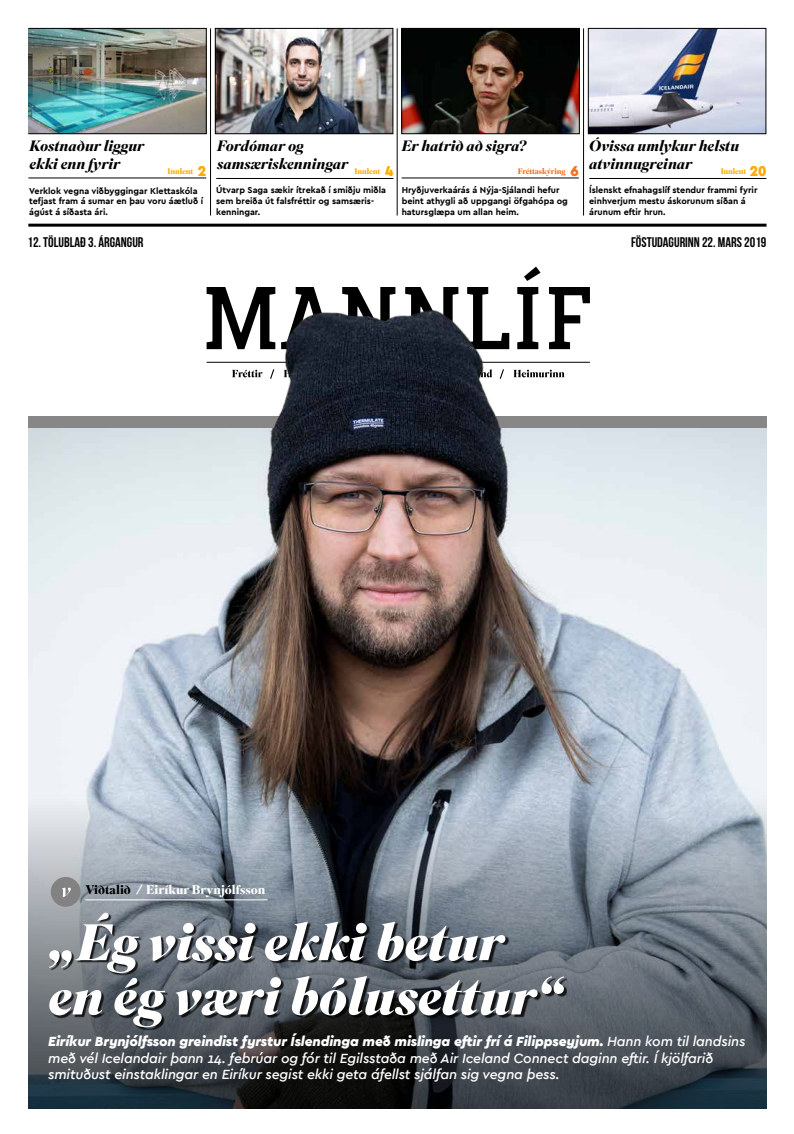
<style>
.page{position:relative;width:794px;height:1134px;background:#fff}
.page>*{position:absolute;margin:0;border:0;box-sizing:border-box;transform-origin:0 0}
.t1{font:italic 900 51.2px/54.3px "Superior Title";color:#fff}
.t2{font:italic 700 15px/18px "Superior Title";color:#000}
.t3{font:italic 500 14px/16.8px "Cera";letter-spacing:-.01em;color:#fff}
.t4{font:14px "Bebas Neue";color:#000}
.t5{font:700 12.6px "Superior Title";color:#fff}
.t6{font:700 9px/10.8px "Cera";color:#000}
.t7{font:700 8px "Superior Title";letter-spacing:-.02em;color:#fa0}
.t8{font:700 8px "Superior Title";letter-spacing:-.02em;color:#f36f21}
.s1{font-family:"Cera";font-weight:900;font-size:15px}
.s2{color:#000}
.s3{font-family:"Superclarendon";font-style:italic}
.s4{font-weight:900}
</style>
<div class="page">
<img style="left:28px;top:428px;width:738px;height:300px">
<img style="left:30px;top:30px;width:174px;height:102px">
<div style="left:28px;top:28px;width:178px;height:106px;border:1px solid #000"></div>
<svg style="left:28px;top:728px;width:738px;height:380px;background:#707882"></svg>
<hr style="left:397px;top:28px;width:1px;height:187px;background:#000">
<hr style="left:28px;top:178px;width:178px;height:1px;background:#000">
<hr style="left:216px;top:178px;width:177px;height:1px;background:#000">
<hr style="left:210px;top:28px;width:1px;height:187px;background:#000">
<img style="left:590px;top:30px;width:174px;height:102px">
<div style="left:588px;top:28px;width:178px;height:106px;border:1px solid #000"></div>
<hr style="left:589px;top:178px;width:177px;height:1px;background:#000">
<hr style="left:583px;top:28px;width:1px;height:187px;background:#000">
<img style="left:404px;top:30px;width:173px;height:102px">
<div style="left:402px;top:28px;width:177px;height:106px;border:1px solid #000"></div>
<hr style="left:402px;top:178px;width:177px;height:1px;background:#000">
<img style="left:217px;top:30px;width:174px;height:102px">
<div style="left:215px;top:28px;width:178px;height:106px;border:1px solid #000"></div>
<hr style="left:28px;top:224px;width:738px;height:3px;background:#000">
<svg style="left:207px;top:287px;width:68px;height:6px"></svg>
<svg style="left:295px;top:287px;width:21px;height:6px"></svg>
<svg style="left:342px;top:287px;width:53px;height:6px"></svg>
<svg style="left:405px;top:287px;width:53px;height:6px"></svg>
<svg style="left:467px;top:287px;width:22px;height:6px"></svg>
<svg style="left:517px;top:267px;width:23px;height:26px"></svg>
<svg style="left:549px;top:287px;width:41px;height:6px"></svg>
<div style="left:50px;top:914px;width:517px;height:117px;background:#000;opacity:.81"></div>
<hr style="left:86px;top:899px;width:181px;height:1px;background:#fff">
<div style="left:51px;top:877px;width:30px;height:30px;background:#828282;border-radius:50%"></div>
<svg style="left:62px;top:887px;width:9px;height:10px"></svg>
<img style="left:28px;top:293px;width:733px;height:403px">
<h2 class="t2" style="left:589px;top:137px;width:152px">Óvissa umlykur helstu atvinnugreinar</h2>
<p class="t6" style="left:589px;top:185px;width:170px">Íslenskt efnahagslíf stendur frammi fyrir einhverjum mestu áskorunum síðan á árunum eftir hrun.</p>
<h2 class="t2" style="left:29px;top:137px;width:116px">Kostnaður liggur ekki enn fyrir</h2>
<p class="t6" style="left:29px;top:185px;width:176px">Verklok vegna viðbyggingar Klettaskóla tefjast fram á sumar en þau voru áætluð í ágúst á síðasta ári.</p>
<h2 class="t2" style="left:217px;top:137px;width:133px">Fordómar og samsæriskenningar</h2>
<h2 class="t2" style="left:402px;top:137px;width:126px">Er hatrið að sigra?</h2>
<p class="t6" style="left:402px;top:185px;width:168px">Hryðjuverkaárás á Nýja-Sjálandi hefur beint athygli að uppgangi öfgahópa og hatursglæpa um allan heim.</p>
<p class="t7" style="left:167px;top:166px;width:40px">Innlent <span class="s1">2</span></p>
<p class="t7" style="left:355px;top:166px;width:40px">Innlent <span class="s1">4</span></p>
<p class="t7" style="left:720px;top:166px;width:47px">Innlent <span class="s1">20</span></p>
<p class="t6" style="left:216px;top:185px;width:171px">Útvarp Saga sækir ítrekað í smiðju miðla sem breiða út falsfréttir og samsæris&shy;kenningar.</p>
<p class="t8" style="left:518px;top:166px;width:63px">Fréttaskýring <span class="s1">6</span></p>
<h3 class="t4" style="left:27px;top:234px;width:118px">12. TÖLUBLAÐ 3. ÁRGANGUR</h3>
<h3 class="t4" style="left:631px;top:234px;width:137px">FÖSTUDAGURINN 22. MARS 2019</h3>
<h3 class="t5" style="left:85px;top:882px;width:182px"><span class="s2">Viðtalið</span> <span class="s3">/</span> Eiríkur Brynjólfsson</h3>
<h1 class="t1" style="left:48px;top:915px;width:517px">„Ég vissi ekki betur en ég væri bólusettur“</h1>
<p class="t3" style="left:48px;top:1032px;width:699px"><span class="s4">Eiríkur Brynjólfsson greindist fyrstur Íslendinga með mislinga eftir frí á Filippseyjum.</span> Hann kom til landsins með vél Icelandair þann 14. febrúar og fór til Egilsstaða með Air Iceland Connect daginn eftir. Í kjölfarið smituðust einstaklingar en Eiríkur segist ekki geta áfellst sjálfan sig vegna þess.</p>
</div>
